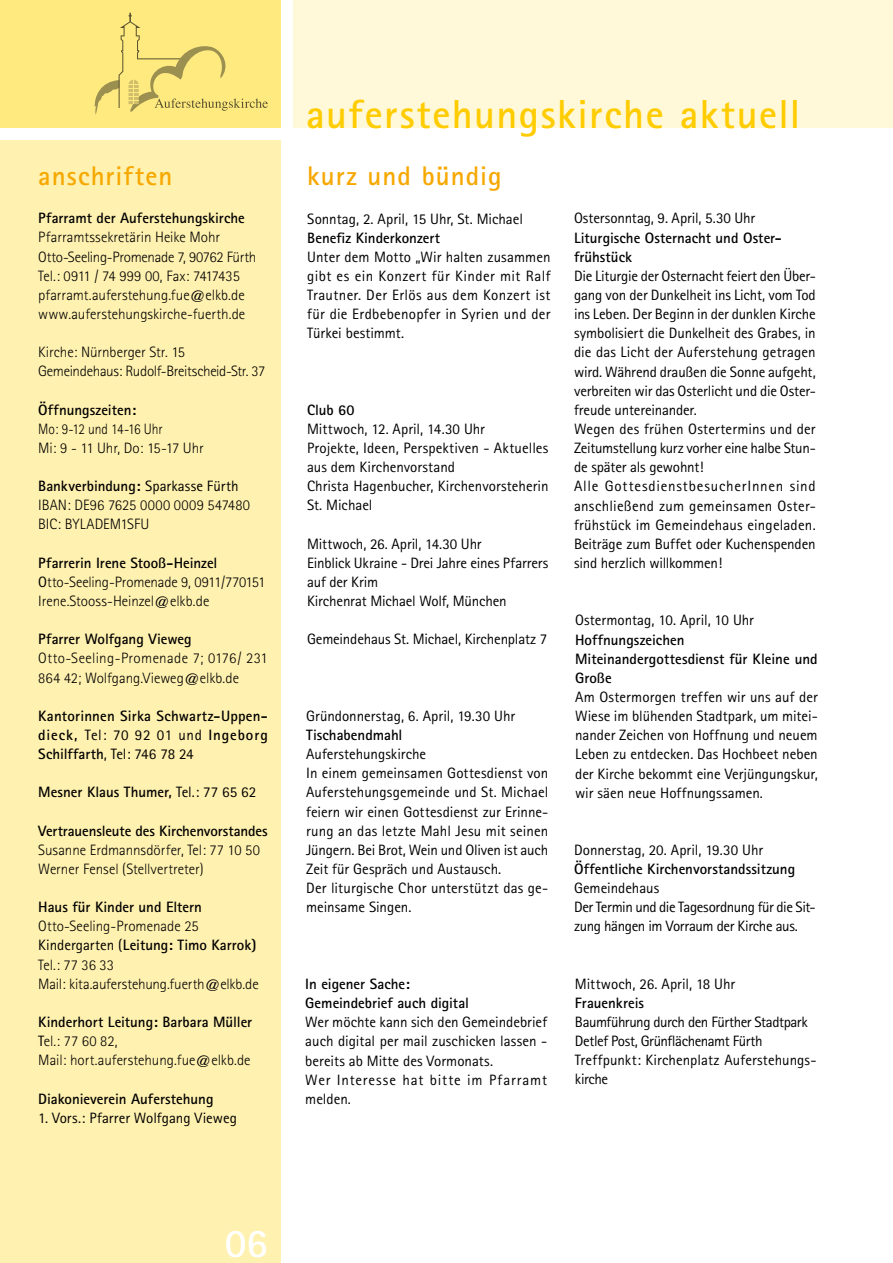
<style>
.page{position:relative;width:893px;height:1263px;background:#fff}
.page>*{position:absolute;margin:0;border:0;box-sizing:border-box;transform-origin:0 0}
.t1{font:700 40.5px "Rotis Sans Serif";letter-spacing:.035em;color:#fc0}
.t2{font:700 40.5px "Rotis Sans Serif";color:#fff}
.t3{font:700 27px "Rotis Sans Serif";letter-spacing:.04em;color:#f6a800}
.t4{font:15px/19.2px "Rotis Sans Serif";color:#000}
.t5{font:300 15px/19.2px "Rotis Sans Serif";letter-spacing:-.005em;color:#000}
.t6{font:700 15px/19.2px "Rotis Sans Serif";color:#000}
.t7{font:15px/19.2px "Rotis Sans Serif";letter-spacing:-.025em;color:#000}
.t8{font:300 15px/19.2px "Rotis Sans Serif";letter-spacing:-.005em;color:#000;scale:.9 1}
.s1{font-weight:700}
.s2{font-weight:400}
</style>
<div class="page">
<div style="left:293px;top:0;width:600px;height:128px;background:#fff8d9"></div>
<div style="left:0;top:0;width:281px;height:128px;background:#ffea7f"></div>
<div style="left:0;top:140px;width:281px;height:1123px;background:#fff1af"></div>
<svg style="left:94px;top:13px;width:174px;height:102px"></svg>
<h1 class="t1" style="left:306px;top:88px;width:496px">auferstehungskirche aktuell</h1>
<h2 class="t3" style="left:38px;top:159px;width:136px">anschriften</h2>
<h2 class="t3" style="left:307px;top:159px;width:196px">kurz und bündig</h2>
<p class="t6" style="left:38px;top:208px;width:208px">Pfarramt der Auferstehungskirche</p>
<p class="t5" style="left:38px;top:228px;width:220px">Pfarramtssekretärin Heike Mohr Otto-Seeling-Promenade 7, 90762 Fürth Tel.: 0911 / 74 999 00, Fax: 7417435 pfarramt.auferstehung.fue@elkb.de www.auferstehungskirche-fuerth.de</p>
<p class="t5" style="left:38px;top:343px;width:229px">Kirche: Nürnberger Str. 15<br>Gemeindehaus: Rudolf-Breitscheid-Str. 37</p>
<p class="t6" style="left:38px;top:400px;width:99px">Öffnungszeiten:</p>
<p class="t8" style="left:38px;top:419px;width:185px">Mo: 9-12 und 14-16 Uhr<br>Mi: 9 - 11 Uhr, Do: 15-17 Uhr</p>
<p class="t5" style="left:38px;top:476px;width:213px"><span class="s1">Bankverbindung:</span> <span class="s2">Sparkasse Fürth<br></span>IBAN: DE96 7625 0000 0009 547480<br>BIC: BYLADEM1SFU</p>
<p class="t5" style="left:38px;top:553px;width:229px"><span class="s1">Pfarrerin Irene Stooß-Heinzel<br></span><span class="s2">O</span>tto-Seeling-Promenade 9, 0911/770151<br>Irene.Stooss-Heinzel@elkb.de</p>
<p class="t6" style="left:38px;top:629px;width:155px">Pfarrer Wolfgang Vieweg</p>
<p class="t5" style="left:38px;top:649px;width:231px">Otto-Seeling-Promenade 7; 0176/ 231<br>864 42; Wolfgang.Vieweg@elkb.de</p>
<p class="t6" style="left:38px;top:706px;width:231px;text-align:justify">Kantorinnen Sirka Schwartz-Uppen&shy;dieck, <span class="s2">Tel: 70 92 01 und</span> Ingeborg Schilffarth<span class="s2">, Tel: 746 78 24</span></p>
<p class="t6" style="left:38px;top:782px;width:220px">Mesner Klaus Thumer, <span class="s2">Tel.: 77 65 62</span></p>
<p class="t6" style="left:38px;top:821px;width:231px">Vertrauensleute des Kirchenvorstandes</p>
<p class="t5" style="left:38px;top:840px;width:223px">Susanne Erdmannsdörfer, Tel: 77 10 50<br>Werner Fensel (Stellvertreter)</p>
<p class="t6" style="left:38px;top:897px;width:165px">Haus für Kinder und Eltern</p>
<p class="t5" style="left:38px;top:917px;width:222px">Otto-Seeling-Promenade 25<br><span class="s2">Kindergarten (</span><span class="s1">Leitung: Timo Karrok)<br></span>Tel.: 77 36 33<br>Mail: kita.auferstehung.fuerth@elkb.de</p>
<p class="t5" style="left:38px;top:1012px;width:216px"><span class="s1">Kinderhort Leitung: Barbara Müller<br></span><span class="s2">T</span>el.: 77 60 82,<br>Mail: hort.auferstehung.fue@elkb.de</p>
<p class="t6" style="left:38px;top:1089px;width:177px">Diakonieverein Auferstehung</p>
<p class="t4" style="left:38px;top:1108px;width:200px">1. Vors.: Pfarrer Wolfgang Vieweg</p>
<p class="t4" style="left:307px;top:209px;width:217px">Sonntag, 2. April, 15 Uhr, St. Michael</p>
<p class="t6" style="left:307px;top:228px;width:134px">Benefiz Kinderkonzert</p>
<p class="t4" style="left:307px;top:247px;width:245px;text-align:justify">Unter dem Motto „Wir halten zusammen gibt es ein Konzert für Kinder mit Ralf Trautner. Der Erlös aus dem Konzert ist für die Erdbebenopfer in Syrien und der Türkei bestimmt.</p>
<p class="t6" style="left:307px;top:400px;width:49px">Club 60</p>
<p class="t4" style="left:307px;top:419px;width:243px">Mittwoch, 12. April, 14.30 Uhr<br>Projekte, Ideen, Perspektiven - Aktuelles aus dem Kirchenvorstand<br>Christa Hagenbucher, Kirchenvorsteherin<br>St. Michael</p>
<p class="t4" style="left:307px;top:534px;width:243px">Mittwoch, 26. April, 14.30 Uhr<br>Einblick Ukraine - Drei Jahre eines Pfarrers auf der Krim<br>Kirchenrat Michael Wolf, München</p>
<p class="t4" style="left:307px;top:629px;width:242px">Gemeindehaus St. Michael, Kirchenplatz 7</p>
<p class="t4" style="left:306px;top:706px;width:210px">Gründonnerstag, 6. April, 19.30 Uhr</p>
<p class="t6" style="left:306px;top:725px;width:98px">Tischabendmahl</p>
<p class="t4" style="left:306px;top:744px;width:244px">Auferstehungskirche<br>In einem gemeinsamen Gottesdienst von Auferstehungsgemeinde und St. Michael feiern wir einen Gottesdienst zur Erinne&shy;rung an das letzte Mahl Jesu mit seinen Jüngern. Bei Brot, Wein und Oliven ist auch Zeit für Gespräch und Austausch.<br>Der liturgische Chor unterstützt das ge&shy;meinsame Singen.</p>
<p class="t6" style="left:305px;top:974px;width:165px">In eigener Sache:<br>Gemeindebrief auch digital</p>
<p class="t4" style="left:305px;top:1012px;width:243px">Wer möchte kann sich den Gemeindebrief auch digital per mail zuschicken lassen - bereits ab Mitte des Vormonats.<br>Wer Interesse hat bitte im Pfarramt melden.</p>
<p class="t4" style="left:574px;top:209px;width:183px">Ostersonntag, 9. April, 5.30 Uhr</p>
<p class="t6" style="left:574px;top:228px;width:209px">Liturgische Osternacht und Oster&shy;frühstück</p>
<p class="t4" style="left:574px;top:266px;width:243px">Die Liturgie der Osternacht feiert den Über&shy;gang von der Dunkelheit ins Licht, vom Tod ins Leben. Der Beginn in der dunklen Kirche symbolisiert die Dunkelheit des Grabes, in die das Licht der Auferstehung getragen wird. Während draußen die Sonne aufgeht, verbreiten wir das Osterlicht und die Oster&shy;freude untereinander.<br>Wegen des frühen Ostertermins und der Zeitumstellung kurz vorher eine halbe Stun&shy;de später als gewohnt!<br>Alle GottesdienstbesucherInnen sind anschließend zum gemeinsamen Oster&shy;frühstück im Gemeindehaus eingeladen.<br>Beiträge zum Buffet oder Kuchenspenden sind herzlich willkommen!</p>
<p class="t4" style="left:575px;top:611px;width:180px">Ostermontag, 10. April, 10 Uhr</p>
<p class="t6" style="left:575px;top:630px;width:244px">Hoffnungszeichen<br>Miteinandergottesdienst für Kleine und<br>Große</p>
<p class="t4" style="left:575px;top:687px;width:244px;text-align:justify">Am Ostermorgen treffen wir uns auf der Wiese im blühenden Stadtpark, um mitei&shy;nander Zeichen von Hoffnung und neuem Leben zu entdecken. Das Hochbeet neben der Kirche bekommt eine Verjüngungskur, wir säen neue Hoffnungssamen.</p>
<p class="t4" style="left:574px;top:840px;width:191px">Donnerstag, 20. April, 19.30 Uhr</p>
<p class="t6" style="left:574px;top:859px;width:223px">Öffentliche Kirchenvorstandssitzung</p>
<p class="t7" style="left:574px;top:878px;width:243px">Gemeindehaus<br>Der Termin und die Tagesordnung für die Sit&shy;zung hängen im Vorraum der Kirche aus.</p>
<p class="t4" style="left:575px;top:974px;width:162px">Mittwoch, 26. April, 18 Uhr</p>
<p class="t6" style="left:575px;top:993px;width:71px">Frauenkreis</p>
<p class="t7" style="left:575px;top:1012px;width:243px">Baumführung durch den Fürther Stadtpark<br>Detlef Post, Grünflächenamt Fürth<br>Treffpunkt: Kirchenplatz Auferstehungs&shy;kirche</p>
<h1 class="t2" style="left:225px;top:1217px;width:45px">06</h1>
</div>
